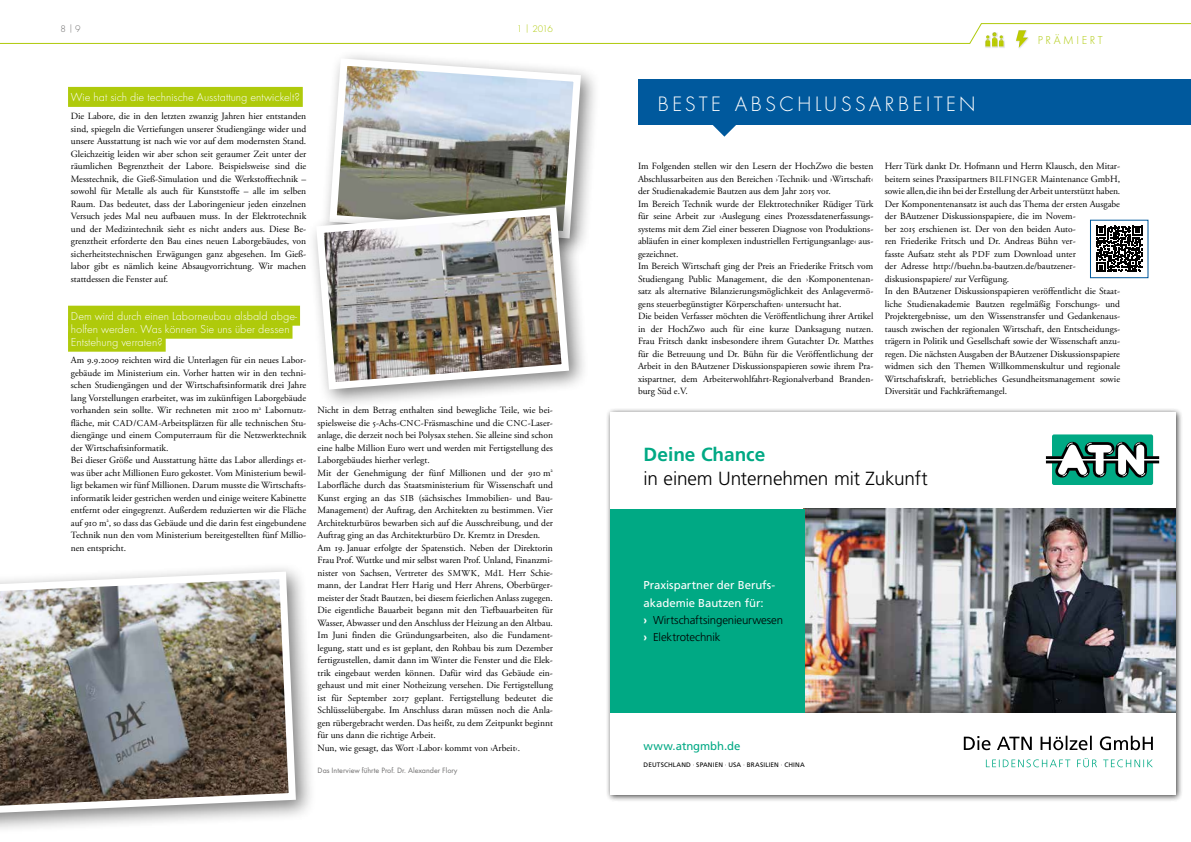
<style>
.page{position:relative;width:1191px;height:842px;background:#fff}
.page>*{position:absolute;margin:0;border:0;box-sizing:border-box;transform-origin:0 0}
.t1{font:300 21.7px "Function";letter-spacing:.145em;color:#fff}
.t2{font:300 19px "Frutiger LT Std";letter-spacing:-.01em;color:#000}
.t3{font:700 19px "Frutiger LT Std";color:#00a984}
.t4{font:300 12px/13px "Function";color:#fff}
.t5{font:300 11.9px "Function";letter-spacing:.215em;color:#afca0b}
.t6{font:11.4px/17.1px "Frutiger LT Std";color:#fff}
.t7{font:11.4px "Frutiger LT Std";letter-spacing:-.005em;color:#00a984}
.t8{font:300 10px "Function";color:#afca0b}
.t9{font:300 10px "Function";color:#706f6f}
.t10{font:9.5px/12.5px "Adobe Garamond Pro";color:#000}
.t11{font:8px "Function";color:#706f6f}
.t12{font:6.5px "Frutiger LT Std";letter-spacing:.02em;color:#000}
.s1{font-size:9px}
.s2{font-size:8.5px}
.s3{font-weight:700}
.s4{font-weight:300;color:#000}
.s5{font-weight:300}
</style>
<div class="page">
<div style="left:605px;top:408px;width:578px;height:395px;background:#000;opacity:.75"></div>
<div style="left:609px;top:412px;width:566px;height:382px;background:#fff"></div>
<img style="left:804px;top:509px;width:371px;height:204px">
<div style="left:609px;top:509px;width:195px;height:204px;background:#00a984"></div>
<div style="left:1052px;top:434px;width:101px;height:51px;background:#00a984;border-radius:2px"></div>
<svg style="left:1046px;top:442px;width:113px;height:36px"></svg>
<svg style="left:963px;top:736px;width:189px;height:14px"></svg>
<svg style="left:986px;top:758px;width:166px;height:9px"></svg>
<div style="left:638px;top:80px;width:553px;height:45px;background:#00599d"></div>
<svg style="left:0;top:23px;width:1191px;height:25px"></svg>
<div style="left:68px;top:87px;width:235px;height:20px;background:#afca0b"></div>
<div style="left:68px;top:306px;width:232px;height:20px;background:#afca0b"></div>
<div style="left:68px;top:319px;width:224px;height:20px;background:#afca0b"></div>
<div style="left:68px;top:332px;width:98px;height:20px;background:#afca0b"></div>
<svg style="left:713px;top:125px;width:23px;height:12px"></svg>
<div style="left:0;top:562px;width:317px;height:274px;background:#000;opacity:.5"></div>
<img style="left:0;top:568px;width:299px;height:250px">
<div style="left:320px;top:49px;width:281px;height:210px;background:#000;opacity:.5"></div>
<svg style="left:326px;top:55px;width:258px;height:143px"></svg>
<div style="left:307px;top:198px;width:282px;height:212px;background:#000;opacity:.5"></div>
<img style="left:312px;top:204px;width:261px;height:189px">
<svg style="left:1096px;top:226px;width:46px;height:46px"></svg>
<div style="left:1090px;top:220px;width:58px;height:58px;border:1px solid #00599d"></div>
<img style="left:1015px;top:30px;width:14px;height:18px">
<img style="left:1016px;top:30px;width:12px;height:18px">
<p class="t9" style="left:60px;top:23px;width:22px">8 |9</p>
<p class="t8" style="left:517px;top:23px;width:38px">1 | 2016</p>
<p class="t4" style="left:71px;top:91px;width:230px">Wie hat sich die technische Ausstattung entwickelt?</p>
<p class="t10" style="left:71px;top:110px;width:237px;text-align:justify">Die Labore, die in den letzten zwanzig Jahren hier entstanden sind, spiegeln die Vertiefungen unserer Studiengänge wider und unsere Ausstattung ist nach wie vor auf dem modernsten Stand.<br>Gleichzeitig leiden wir aber schon seit geraumer Zeit unter der räumlichen Begrenztheit der Labore. Beispielsweise sind die Messtechnik, die Gieß-Simulation und die Werkstofftechnik – sowohl für Metalle als auch für Kunststoffe – alle im selben Raum. Das bedeutet, dass der Laboringenieur jeden einzelnen Versuch jedes Mal neu aufbauen muss. In der Elektrotechnik und der Medizintechnik sieht es nicht anders aus. Diese Be&shy;grenztheit erforderte den Bau eines neuen Laborgebäudes, von sicherheitstechnischen Erwägungen ganz abgesehen. Im Gieß&shy;labor gibt es nämlich keine Absaugvorrichtung. Wir machen stattdessen die Fenster auf.</p>
<p class="t4" style="left:71px;top:310px;width:228px">Dem wird durch einen Laborneubau alsbald abge&shy;holfen werden. Was können Sie uns über dessen<br>Entstehung verraten?</p>
<p class="t10" style="left:71px;top:354px;width:237px">Am 9.9.2009 reichten wird die Unterlagen für ein neues Labor&shy;gebäude im Ministerium ein. Vorher hatten wir in den techni&shy;schen Studiengängen und der Wirtschaftsinformatik drei Jahre lang Vorstellungen erarbeitet, was im zukünftigen Laborgebäude vorhanden sein sollte. Wir rechneten mit 2100 m<sup>2</sup> Labornutz&shy;fläche, mit <span class="s1">CAD/CAM</span>-Arbeitsplätzen für alle technischen Stu&shy;diengänge und einem Computerraum für die Netzwerktechnik der Wirtschaftsinformatik.<br>Bei dieser Größe und Ausstattung hätte das Labor allerdings et&shy;was über acht Millionen Euro gekostet. Vom Ministerium bewil&shy;ligt bekamen wir fünf Millionen. Darum musste die Wirtschafts&shy;informatik leider gestrichen werden und einige weitere Kabinette entfernt oder eingegrenzt. Außerdem reduzierten wir die Fläche auf 910 m<sup>2</sup>, so dass das Gebäude und die darin fest eingebundene Technik nun den vom Ministerium bereitgestellten fünf Millio&shy;nen entspricht.</p>
<p class="t10" style="left:317px;top:404px;width:237px">Nicht in dem Betrag enthalten sind bewegliche Teile, wie bei&shy;spielsweise die 5-Achs-<span class="s1">CNC</span>-Fräsmaschine und die <span class="s1">CNC</span>-Laser&shy;anlage, die derzeit noch bei Polysax stehen. Sie alleine sind schon eine halbe Million Euro wert und werden mit Fertigstellung des Laborgebäudes hierher verlegt.<br>Mit der Genehmigung der fünf Millionen und der 910 m<sup>2<br></sup>Laborfläche durch das Staatsministerium für Wissenschaft und Kunst erging an das <span class="s1">SIB</span> (sächsisches Immobilien- und Bau-Management) der Auftrag, den Architekten zu bestimmen. Vier Architekturbüros bewarben sich auf die Ausschreibung, und der Auftrag ging an das Architekturbüro Dr. Kremtz in Dresden.<br>Am 19. Januar erfolgte der Spatenstich. Neben der Direktorin Frau Prof. Wuttke und mir selbst waren Prof. Unland, Finanzmi&shy;nister von Sachsen, Vertreter des <span class="s1">SMWK, MdL</span> Herr Schie&shy;mann, der Landrat Herr Harig und Herr Ahrens, Oberbürger&shy;meister der Stadt Bautzen, bei diesem feierlichen Anlass zugegen.<br>Die eigentliche Bauarbeit begann mit den Tiefbauarbeiten für Wasser, Abwasser und den Anschluss der Heizung an den Altbau.<br>Im Juni finden die Gründungsarbeiten, also die Fundament&shy;legung, statt und es ist geplant, den Rohbau bis zum Dezember fertigzustellen, damit dann im Winter die Fenster und die Elek&shy;trik eingebaut werden können. Dafür wird das Gebäude ein&shy;gehaust und mit einer Notheizung versehen. Die Fertigstellung ist für September 2017 geplant. Fertigstellung bedeutet die Schlüsselübergabe. Im Anschluss daran müssen noch die Anla&shy;gen rübergebracht werden. Das heißt, zu dem Zeitpunkt beginnt für uns dann die richtige Arbeit.<br>Nun, wie gesagt, das Wort ›Labor‹ kommt von ›Arbeit‹.</p>
<p class="t11" style="left:317px;top:766px;width:141px">Das Interview führte Prof. Dr. Alexander Flory</p>
<h1 class="t1" style="left:657px;top:92px;width:320px">BESTE ABSCHLUSSARBEITEN</h1>
<p class="t5" style="left:1037px;top:34px;width:66px">PRÄMIERT</p>
<p class="t10" style="left:638px;top:160px;width:237px">Im Folgenden stellen wir den Lesern der HochZwo die besten Abschlussarbeiten aus den Bereichen ›Technik‹ und ›Wirtschaft‹ der Studienakademie Bautzen aus dem Jahr 2015 vor.<br>Im Bereich Technik wurde der Elektrotechniker Rüdiger Türk für seine Arbeit zur ›Auslegung eines Prozessdatenerfassungs&shy;systems mit dem Ziel einer besseren Diagnose von Produktions&shy;abläufen in einer komplexen industriellen Fertigungsanlage‹ aus&shy;gezeichnet.<br>Im Bereich Wirtschaft ging der Preis an Friederike Fritsch vom Studiengang Public Management, die den ›Komponentenan&shy;satz als alternative Bilanzierungsmöglichkeit des Anlagevermö&shy;gens steuerbegünstigter Körperschaften‹ untersucht hat.<br>Die beiden Verfasser möchten die Veröffentlichung ihrer Artikel in der HochZwo auch für eine kurze Danksagung nutzen.<br>Frau Fritsch dankt insbesondere ihrem Gutachter Dr. Matthes für die Betreuung und Dr. Bühn für die Veröffentlichung der Arbeit in den BAutzener Diskussionspapieren sowie ihrem Pra&shy;xispartner, dem Arbeiterwohlfahrt-Regionalverband Branden&shy;burg Süd e.V.</p>
<p class="t10" style="left:884px;top:160px;width:237px">Herr Türk dankt Dr. Hofmann und Herrn Klausch, den Mitar&shy;beitern seines Praxsipartners <span class="s2">BILFINGER</span> Maintenance GmbH, sowie allen, die ihn bei der Erstellung der Arbeit unterstützt haben.<br>Der Komponentenansatz ist auch das Thema der ersten Ausgabe der BAutzener Diskussionspapiere, die im Novem-<br>ber 2015 erschienen ist. Der von den beiden Auto-<br>ren Friederike Fritsch und Dr. Andreas Bühn ver-<br>fasste Aufsatz steht als <span class="s1">PDF</span> zum Download unter<br>der Adresse http://buehn.ba-bautzen.de/bautzener&shy;diskusionspapiere/ zur Verfügung.<br>In den BAutzener Diskussionspapieren veröffentlicht die Staat&shy;liche Studienakademie Bautzen regelmäßig Forschungs- und Projektergebnisse, um den Wissenstransfer und Gedankenaus&shy;tausch zwischen der regionalen Wirtschaft, den Entscheidungs&shy;trägern in Politik und Gesellschaft sowie der Wissenschaft anzu&shy;regen. Die nächsten Ausgaben der BAutzener Diskussionspapiere widmen sich den Themen Willkommenskultur und regionale Wirtschaftskraft, betriebliches Gesundheitsmanagement sowie Diversität und Fachkräftemangel.</p>
<h2 class="t3" style="left:643px;top:443px;width:123px">Deine Chance</h2>
<h2 class="t2" style="left:643px;top:468px;width:285px">in einem Unternehmen mit Zukunft</h2>
<p class="t6" style="left:643px;top:577px;width:141px">Praxispartner der Berufs&shy;akademie Bautzen für:<br><span class="s3">›</span> <span class="s4">Wirtschaftsingenieurwesen </span><span class="s3">›</span> <span class="s4">Elektrotechnik</span></p>
<p class="t7" style="left:643px;top:739px;width:98px">www.atngmbh.de</p>
<p class="t12" style="left:643px;top:761px;width:163px">DEUTSCHLAND <span class="s5">·</span> SPANIEN <span class="s5">·</span> USA <span class="s5">·</span> BRASILIEN <span class="s5">·</span> CHINA</p>
</div>
